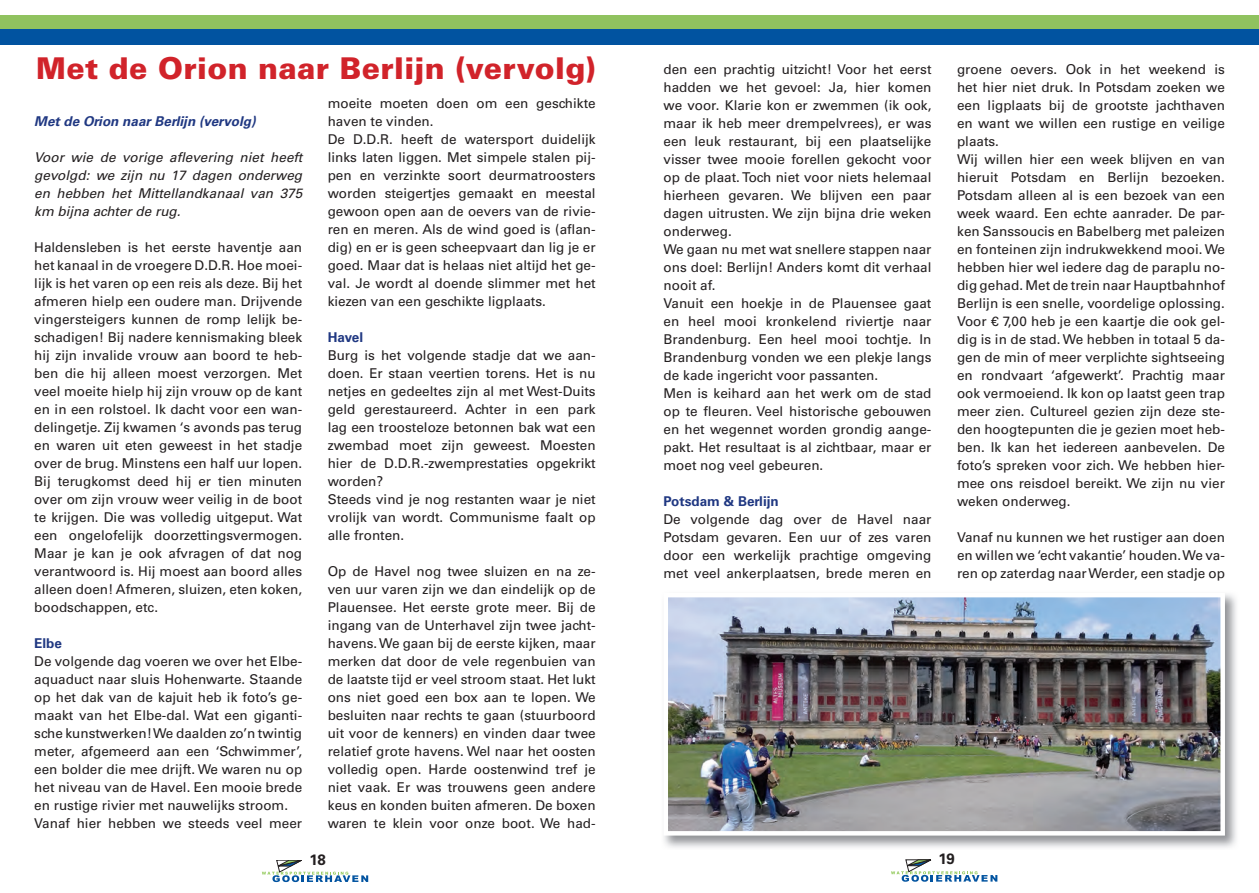
<style>
.page{position:relative;width:1259px;height:893px;background:#fff}
.page>*{position:absolute;margin:0;border:0;box-sizing:border-box;transform-origin:0 0}
.t1{font:900 30px "Univers";letter-spacing:.01em;color:#d1232a}
.t2{font:700 15px "Univers";color:#231f20}
.t3{font:13.5px/18px "Univers";color:#231f20}
.t4{font:italic 13.5px/18px "Univers";color:#231f20;text-align:justify}
.t5{font:italic 700 13.5px "Univers";color:#203882}
.t6{font:700 13.5px "Univers";color:#203882}
</style>
<div class="page">
<div style="left:0;top:15px;width:1259px;height:15px;background:#90c25f"></div>
<div style="left:0;top:30px;width:1259px;height:15px;background:#0153a0"></div>
<svg style="left:262px;top:860px;width:106px;height:22px"></svg>
<svg style="left:891px;top:859px;width:106px;height:23px"></svg>
<img style="left:664px;top:594px;width:572px;height:254px">
<img style="left:664px;top:594px;width:561px;height:242px">
<h1 class="t1" style="left:36px;top:50px;width:561px">met de orion naar berlijn (vervolg)</h1>
<p class="t5" style="left:34px;top:113px;width:223px">Met de Orion naar Berlijn (vervolg)</p>
<p class="t4" style="left:34px;top:148px;width:269px">Voor wie de vorige aflevering niet heeft gevolgd: we zijn nu 17 dagen onderweg en hebben het Mittellandkanaal van 375 km bijna achter de rug.</p>
<p class="t3" style="left:34px;top:238px;width:269px;text-align:justify">Haldensleben is het eerste haventje aan het kanaal in de vroegere D.D.R. Hoe moei&shy;lijk is het varen op een reis als deze. Bij het afmeren hielp een oudere man. Drijvende vingersteigers kunnen de romp lelijk be&shy;schadigen! Bij nadere kennismaking bleek hij zijn invalide vrouw aan boord te heb&shy;ben die hij alleen moest verzorgen. Met veel moeite hielp hij zijn vrouw op de kant en in een rolstoel. Ik dacht voor een wan&shy;delingetje. Zij kwamen ‘s avonds pas terug en waren uit eten geweest in het stadje over de brug. Minstens een half uur lopen.<br>Bij terugkomst deed hij er tien minuten over om zijn vrouw weer veilig in de boot te krijgen. Die was volledig uitgeput. Wat een ongelofelijk doorzettingsvermogen.<br>Maar je kan je ook afvragen of dat nog verantwoord is. Hij moest aan boord alles alleen doen! Afmeren, sluizen, eten koken, boodschappen, etc.</p>
<p class="t6" style="left:34px;top:635px;width:29px">Elbe</p>
<p class="t3" style="left:34px;top:652px;width:269px">De volgende dag voeren we over het Elbe&shy;aquaduct naar sluis Hohenwarte. Staande op het dak van de kajuit heb ik foto’s ge&shy;maakt van het Elbe-dal. Wat een giganti&shy;sche kunstwerken! We daalden zo’n twintig meter, afgemeerd aan een ‘Schwimmer’, een bolder die mee drijft. We waren nu op het niveau van de Havel. Een mooie brede en rustige rivier met nauwelijks stroom.<br>Vanaf hier hebben we steeds veel meer</p>
<p class="t3" style="left:328px;top:94px;width:269px">moeite moeten doen om een geschikte haven te vinden.<br>De D.D.R. heeft de watersport duidelijk links laten liggen. Met simpele stalen pij&shy;pen en verzinkte soort deurmatroosters worden steigertjes gemaakt en meestal gewoon open aan de oevers van de rivie&shy;ren en meren. Als de wind goed is (aflan&shy;dig) en er is geen scheepvaart dan lig je er goed. Maar dat is helaas niet altijd het ge&shy;val. Je wordt al doende slimmer met het kiezen van een geschikte ligplaats.</p>
<p class="t6" style="left:328px;top:329px;width:37px">Havel</p>
<p class="t3" style="left:328px;top:346px;width:269px">Burg is het volgende stadje dat we aan&shy;doen. Er staan veertien torens. Het is nu netjes en gedeeltes zijn al met West-Duits geld gerestaureerd. Achter in een park lag een troosteloze betonnen bak wat een zwembad moet zijn geweest. Moesten hier de D.D.R.-zwemprestaties opgekrikt worden?<br>Steeds vind je nog restanten waar je niet vrolijk van wordt. Communisme faalt op alle fronten.</p>
<p class="t3" style="left:328px;top:562px;width:269px;text-align:justify">Op de Havel nog twee sluizen en na ze&shy;ven uur varen zijn we dan eindelijk op de Plauensee. Het eerste grote meer. Bij de ingang van de Unterhavel zijn twee jacht&shy;havens. We gaan bij de eerste kijken, maar merken dat door de vele regenbuien van de laatste tijd er veel stroom staat. Het lukt ons niet goed een box aan te lopen. We besluiten naar rechts te gaan (stuurboord uit voor de kenners) en vinden daar twee relatief grote havens. Wel naar het oosten volledig open. Harde oostenwind tref je niet vaak. Er was trouwens geen andere keus en konden buiten afmeren. De boxen waren te klein voor onze boot. We had-</p>
<p class="t3" style="left:663px;top:60px;width:269px">den een prachtig uitzicht! Voor het eerst hadden we het gevoel: Ja, hier komen we voor. Klarie kon er zwemmen (ik ook, maar ik heb meer drempelvrees), er was een leuk restaurant, bij een plaatselijke visser twee mooie forellen gekocht voor op de plaat. Toch niet voor niets helemaal hierheen gevaren. We blijven een paar dagen uitrusten. We zijn bijna drie weken onderweg.<br>We gaan nu met wat snellere stappen naar ons doel: Berlijn! Anders komt dit verhaal nooit af.<br>Vanuit een hoekje in de Plauensee gaat en heel mooi kronkelend riviertje naar Brandenburg. Een heel mooi tochtje. In Brandenburg vonden we een plekje langs de kade ingericht voor passanten.<br>Men is keihard aan het werk om de stad op te fleuren. Veel historische gebouwen en het wegennet worden grondig aange&shy;pakt. Het resultaat is al zichtbaar, maar er moet nog veel gebeuren.</p>
<p class="t6" style="left:663px;top:493px;width:117px">Potsdam &amp; Berlijn</p>
<p class="t3" style="left:663px;top:510px;width:269px;text-align:justify">De volgende dag over de Havel naar Potsdam gevaren. Een uur of zes varen door een werkelijk prachtige omgeving met veel ankerplaatsen, brede meren en</p>
<p class="t3" style="left:957px;top:60px;width:269px">groene oevers. Ook in het weekend is het hier niet druk. In Potsdam zoeken we een ligplaats bij de grootste jachthaven en want we willen een rustige en veilige plaats.<br>Wij willen hier een week blijven en van hieruit Potsdam en Berlijn bezoeken.<br>Potsdam alleen al is een bezoek van een week waard. Een echte aanrader. De par&shy;ken Sanssoucis en Babelberg met paleizen en fonteinen zijn indrukwekkend mooi. We hebben hier wel iedere dag de paraplu no&shy;dig gehad. Met de trein naar Hauptbahnhof Berlijn is een snelle, voordelige oplossing.<br>Voor € 7,00 heb je een kaartje die ook gel&shy;dig is in de stad. We hebben in totaal 5 da&shy;gen de min of meer verplichte sightseeing en rondvaart ‘afgewerkt’. Prachtig maar ook vermoeiend. Ik kon op laatst geen trap meer zien. Cultureel gezien zijn deze ste&shy;den hoogtepunten die je gezien moet heb&shy;ben. Ik kan het iedereen aanbevelen. De foto’s spreken voor zich. We hebben hier&shy;mee ons reisdoel bereikt. We zijn nu vier weken onderweg.</p>
<p class="t3" style="left:957px;top:528px;width:269px;text-align:justify">Vanaf nu kunnen we het rustiger aan doen en willen we ‘echt vakantie’ houden. We va&shy;ren op zaterdag naar Werder, een stadje op</p>
<p class="t2" style="left:309px;top:851px;width:18px">18</p>
<p class="t2" style="left:938px;top:850px;width:18px">19</p>
</div>
